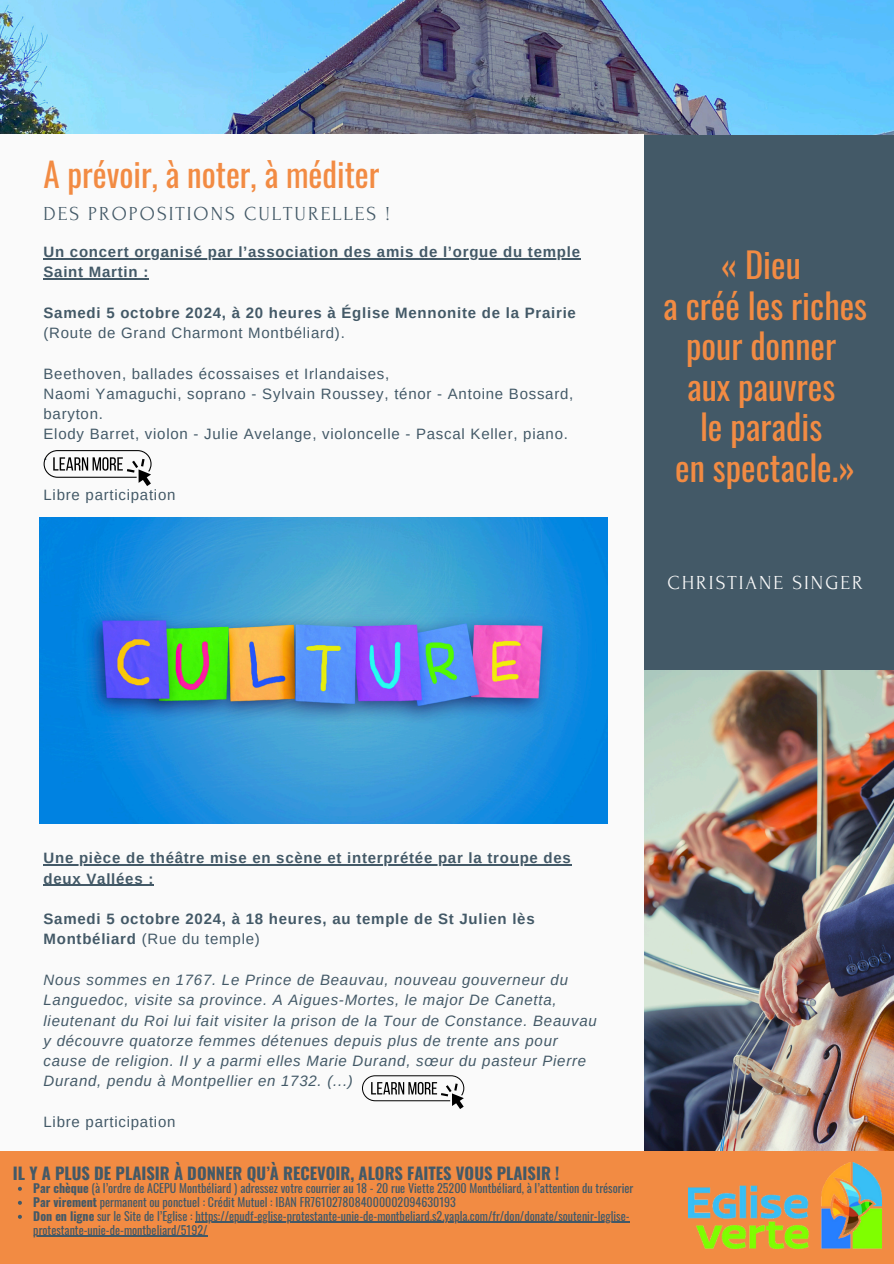
<style>
.page{position:relative;width:894px;height:1264px;background:#fff}
.page>*{position:absolute;margin:0;border:0;box-sizing:border-box;transform-origin:0 0}
.t1{font:34.5px/40.5px "Oswald";color:#f28b43;text-align:center}
.t2{font:33.15px "Oswald";color:#f28b43}
.t3{font:19.8px "Forum";letter-spacing:.1em;color:#435967}
.t4{font:19.8px "Forum";letter-spacing:.1em;color:#fafafa}
.t5{font:700 16.5px "Oswald";color:#435967}
.t6{font:italic 15px/20.2px "Arimo";letter-spacing:.05em;color:#435967}
.t7{font:700 15px/20.2px "Arimo";letter-spacing:.05em;color:#435967}
.t8{font:15px/20.2px "Arimo";letter-spacing:.05em;color:#435967}
.t9{font:12px/14px "Oswald";color:#435967}
.s1{font-weight:400}
.s2{font-weight:700}
</style>
<div class="page">
<div style="left:643px;top:129px;width:250px;height:552px;background:#435967"></div>
<img style="left:643px;top:670px;width:250px;height:481px">
<img style="left:0;top:0;width:893px;height:134px">
<div style="left:0;top:135px;width:643px;height:1017px;background:#fafafa"></div>
<img style="left:40px;top:518px;width:567px;height:306px">
<div style="left:0;top:1151px;width:893px;height:112px;background:#f28b43"></div>
<img style="left:688px;top:1162px;width:193px;height:86px">
<svg style="left:18px;top:1186px;width:4px;height:4px"></svg>
<svg style="left:18px;top:1200px;width:4px;height:4px"></svg>
<svg style="left:18px;top:1214px;width:4px;height:4px"></svg>
<hr style="left:195px;top:1221px;width:434px;height:1px;background:#435967">
<hr style="left:33px;top:1235px;width:174px;height:1px;background:#435967">
<hr style="left:44px;top:864px;width:527px;height:1px;background:#435967">
<hr style="left:44px;top:884px;width:110px;height:2px;background:#435967">
<svg style="left:362px;top:1075px;width:102px;height:34px"></svg>
<hr style="left:44px;top:258px;width:536px;height:1px;background:#435967">
<hr style="left:44px;top:278px;width:105px;height:1px;background:#435967">
<svg style="left:44px;top:450px;width:107px;height:36px"></svg>
<h4 class="t2" style="left:44px;top:148px;width:337px">A prévoir, à noter, à méditer</h4>
<h5 class="t3" style="left:44px;top:203px;width:348px">DES PROPOSITIONS CULTURELLES !</h5>
<h5 class="t7" style="left:44px;top:241px;width:538px">Un concert organisé par l’association des amis de l’orgue du temple<br>Saint Martin :</h5>
<h5 class="t7" style="left:44px;top:302px;width:534px">Samedi 5 octobre 2024, à 20 heures à Église Mennonite de la Prairie <span class="s1">(Route de Grand Charmont Montbéliard).</span></h5>
<p class="t8" style="left:44px;top:363px;width:531px">Beethoven, ballades écossaises et Irlandaises,<br>Naomi Yamaguchi, soprano - Sylvain Roussey, ténor - Antoine Bossard, baryton.<br>Elody Barret, violon - Julie Avelange, violoncelle - Pascal Keller, piano. .</p>
<h4 class="t8" style="left:44px;top:484px;width:133px">Libre participation</h4>
<h5 class="t1" style="left:663px;top:243px;width:205px">« Dieu<br>a créé les riches pour donner<br>aux pauvres<br>le paradis<br>en spectacle.»</h5>
<h5 class="t4" style="left:667px;top:572px;width:197px">CHRISTIANE SINGER</h5>
<h1 class="t7" style="left:44px;top:848px;width:528px">Une pièce de théâtre mise en scène et interprétée par la troupe des deux Vallées :</h1>
<h2 class="t7" style="left:44px;top:908px;width:492px">Samedi 5 octobre 2024, à 18 heures, au temple de St Julien lès<br>Montbéliard <span class="s1">(Rue du temple)</span></h2>
<h1 class="t6" style="left:44px;top:969px;width:554px">Nous sommes en 1767. Le Prince de Beauvau, nouveau gouverneur du Languedoc, visite sa province. A Aigues-Mortes, le major De Canetta, lieutenant du Roi lui fait visiter la prison de la Tour de Constance. Beauvau y découvre quatorze femmes détenues depuis plus de trente ans pour cause de religion. Il y a parmi elles Marie Durand, sœur du pasteur Pierre Durand, pendu à Montpellier en 1732. (...)</h1>
<h2 class="t8" style="left:44px;top:1111px;width:133px">Libre participation</h2>
<h3 class="t5" style="left:13px;top:1160px;width:548px">IL Y A PLUS DE PLAISIR À DONNER QU’À RECEVOIR, ALORS FAITES VOUS PLAISIR !</h3>
<p class="t9" style="left:33px;top:1180px;width:601px"><span class="s2">Par chèque</span> (à l’ordre de ACEPU Montbéliard ) adressez votre courrier au 18 - 20 rue Viette 25200 Montbéliard, à l’attention du trésorier <span class="s2">Par virement</span> permanent ou ponctuel : Crédit Mutuel : IBAN FR7610278084000002094630193<br><span class="s2">Don en ligne</span> sur le Site de l’Eglise : https://epudf-eglise-protestante-unie-de-montbeliard.s2.yapla.com/fr/don/donate/soutenir-leglise&shy;protestante-unie-de-montbeliard/5192/</p>
</div>
